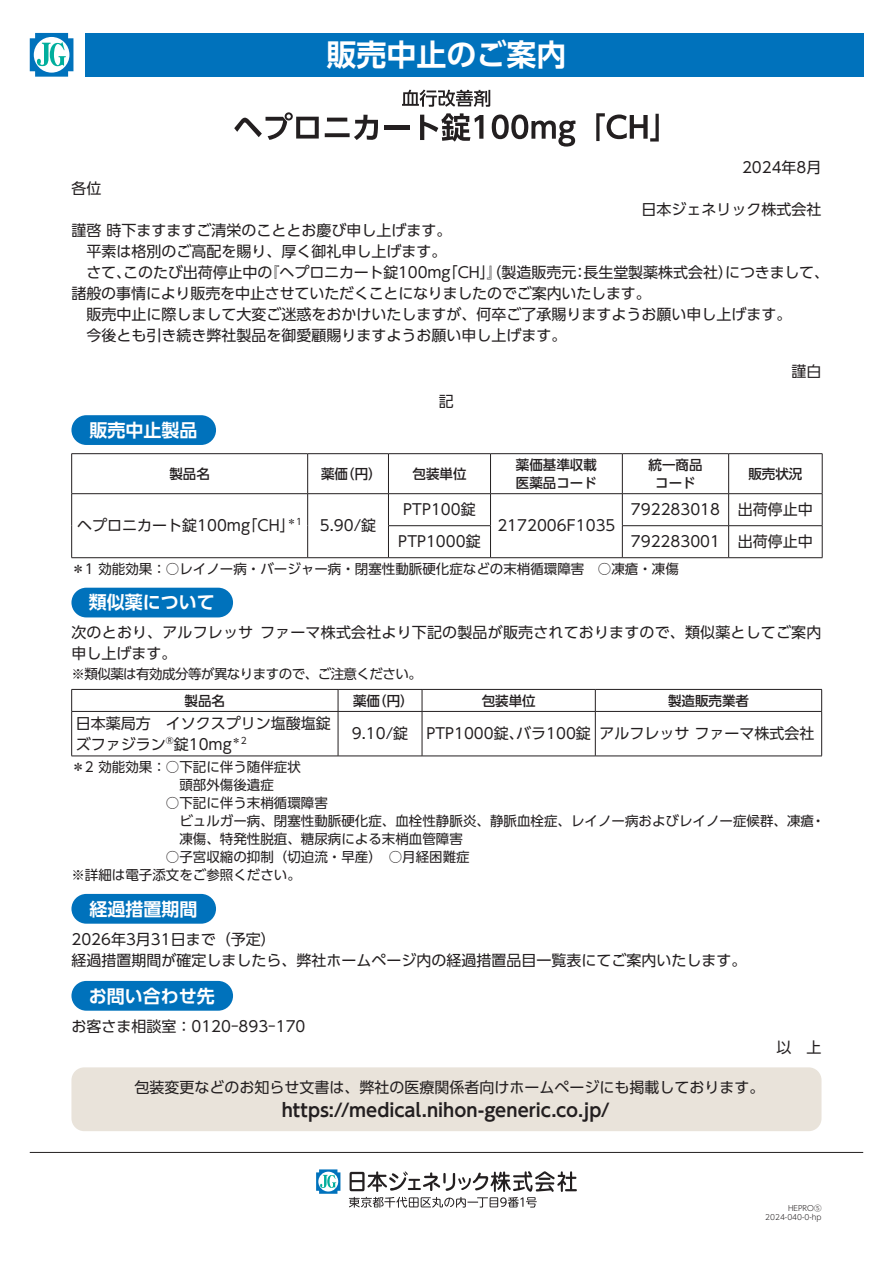
<style>
.page{position:relative;width:893px;height:1263px;background:#fff}
.page>*{position:absolute;margin:0;border:0;box-sizing:border-box;transform-origin:0 0}
.t1{font:700 30px "UD Shin Go Pr 6 N De";color:#fff}
.t2{font:700 18px "UD Shin Go Pr 6 N De";color:#231f20}
.t3{font:700 18px "UD Shin Go Pr 6 N De";color:#fff}
.t4{font:15px/21px "UD Shin Go Pr 6 N";color:#231f20}
.t5{font:13.5px/18px "UD Shin Go Pr 6 N";color:#231f20}
.t6{font:500 13.5px/18px "UD Shin Go Pr 6 N";color:#231f20}
.t7{font:13.5px "UD Shin Go Pr 6 N";letter-spacing:-.04em;color:#231f20}
.t8{font:300 7.5px/9px "UD Shin Go Pr 6 N";color:#231f20;text-align:right}
</style>
<div class="page">
<div style="left:85px;top:33px;width:778px;height:44px;background:#0072bc"></div>
<div style="left:71px;top:415px;width:145px;height:30px;background:#0072bc;border-radius:15px"></div>
<hr style="left:71px;top:453px;width:237px;height:1px;background:#231f20">
<hr style="left:71px;top:454px;width:1px;height:39px;background:#231f20">
<hr style="left:308px;top:453px;width:80px;height:1px;background:#231f20">
<hr style="left:307px;top:454px;width:1px;height:39px;background:#231f20">
<hr style="left:388px;top:453px;width:102px;height:1px;background:#231f20">
<hr style="left:388px;top:454px;width:1px;height:39px;background:#231f20">
<hr style="left:490px;top:453px;width:132px;height:1px;background:#231f20">
<hr style="left:490px;top:454px;width:1px;height:39px;background:#231f20">
<hr style="left:622px;top:453px;width:107px;height:1px;background:#231f20">
<hr style="left:622px;top:454px;width:1px;height:39px;background:#231f20">
<hr style="left:729px;top:453px;width:93px;height:1px;background:#231f20">
<hr style="left:728px;top:454px;width:1px;height:39px;background:#231f20">
<hr style="left:822px;top:454px;width:1px;height:39px;background:#231f20">
<hr style="left:71px;top:493px;width:237px;height:1px;background:#231f20">
<hr style="left:71px;top:494px;width:1px;height:32px;background:#231f20">
<hr style="left:308px;top:493px;width:80px;height:1px;background:#231f20">
<hr style="left:307px;top:494px;width:1px;height:32px;background:#231f20">
<hr style="left:388px;top:493px;width:102px;height:1px;background:#231f20">
<hr style="left:388px;top:494px;width:1px;height:31px;background:#231f20">
<hr style="left:490px;top:493px;width:132px;height:1px;background:#231f20">
<hr style="left:490px;top:494px;width:1px;height:31px;background:#231f20">
<hr style="left:622px;top:493px;width:107px;height:1px;background:#231f20">
<hr style="left:622px;top:494px;width:1px;height:31px;background:#231f20">
<hr style="left:729px;top:493px;width:93px;height:1px;background:#231f20">
<hr style="left:728px;top:494px;width:1px;height:31px;background:#231f20">
<hr style="left:822px;top:494px;width:1px;height:31px;background:#231f20">
<hr style="left:71px;top:526px;width:1px;height:31px;background:#231f20">
<hr style="left:307px;top:526px;width:1px;height:31px;background:#231f20">
<hr style="left:388px;top:525px;width:103px;height:1px;background:#231f20">
<hr style="left:388px;top:526px;width:1px;height:31px;background:#231f20">
<hr style="left:490px;top:526px;width:1px;height:31px;background:#231f20">
<hr style="left:622px;top:525px;width:107px;height:1px;background:#231f20">
<hr style="left:622px;top:526px;width:1px;height:31px;background:#231f20">
<hr style="left:729px;top:525px;width:93px;height:1px;background:#231f20">
<hr style="left:728px;top:526px;width:1px;height:31px;background:#231f20">
<hr style="left:822px;top:526px;width:1px;height:31px;background:#231f20">
<hr style="left:71px;top:557px;width:237px;height:1px;background:#231f20">
<hr style="left:308px;top:557px;width:80px;height:1px;background:#231f20">
<hr style="left:388px;top:557px;width:102px;height:1px;background:#231f20">
<hr style="left:490px;top:557px;width:132px;height:1px;background:#231f20">
<hr style="left:622px;top:557px;width:107px;height:1px;background:#231f20">
<hr style="left:729px;top:557px;width:93px;height:1px;background:#231f20">
<div style="left:71px;top:588px;width:162px;height:29px;background:#0072bc;border-radius:15px"></div>
<hr style="left:71px;top:689px;width:267px;height:1px;background:#231f20">
<svg style="left:71px;top:690px;width:1px;height:21px"></svg>
<hr style="left:338px;top:689px;width:84px;height:1px;background:#231f20">
<svg style="left:338px;top:690px;width:1px;height:21px"></svg>
<hr style="left:422px;top:689px;width:173px;height:1px;background:#231f20">
<svg style="left:422px;top:690px;width:1px;height:21px"></svg>
<hr style="left:595px;top:689px;width:227px;height:1px;background:#231f20">
<svg style="left:595px;top:690px;width:1px;height:21px"></svg>
<svg style="left:821px;top:690px;width:1px;height:21px"></svg>
<hr style="left:71px;top:711px;width:267px;height:1px;background:#231f20">
<hr style="left:71px;top:712px;width:1px;height:44px;background:#231f20">
<hr style="left:338px;top:711px;width:84px;height:1px;background:#231f20">
<hr style="left:338px;top:712px;width:1px;height:44px;background:#231f20">
<hr style="left:422px;top:711px;width:173px;height:1px;background:#231f20">
<hr style="left:422px;top:712px;width:1px;height:44px;background:#231f20">
<hr style="left:595px;top:711px;width:227px;height:1px;background:#231f20">
<hr style="left:595px;top:712px;width:1px;height:44px;background:#231f20">
<hr style="left:821px;top:712px;width:1px;height:44px;background:#231f20">
<hr style="left:71px;top:756px;width:267px;height:1px;background:#231f20">
<hr style="left:338px;top:756px;width:84px;height:1px;background:#231f20">
<hr style="left:422px;top:756px;width:173px;height:1px;background:#231f20">
<hr style="left:595px;top:756px;width:227px;height:1px;background:#231f20">
<div style="left:71px;top:894px;width:145px;height:30px;background:#0072bc;border-radius:15px"></div>
<div style="left:71px;top:981px;width:162px;height:30px;background:#0072bc;border-radius:15px"></div>
<div style="left:71px;top:1067px;width:750px;height:64px;background:#e9e3da;border-radius:13px"></div>
<svg style="left:30px;top:33px;width:43px;height:44px"></svg>
<svg style="left:316px;top:1169px;width:24px;height:25px"></svg>
<svg style="left:349px;top:1171px;width:228px;height:37px"></svg>
<hr style="left:30px;top:1152px;width:833px;height:1px;background:#231f20">
<svg style="left:402px;top:90px;width:88px;height:17px"></svg>
<svg style="left:234px;top:112px;width:85px;height:28px"></svg>
<svg style="left:327px;top:118px;width:20px;height:4px"></svg>
<svg style="left:325px;top:133px;width:25px;height:4px"></svg>
<svg style="left:354px;top:115px;width:24px;height:25px"></svg>
<hr style="left:384px;top:125px;width:25px;height:4px;background:#231f20">
<svg style="left:420px;top:113px;width:63px;height:29px"></svg>
<svg style="left:492px;top:115px;width:83px;height:32px"></svg>
<svg style="left:596px;top:113px;width:63px;height:29px"></svg>
<p class="t4" style="left:71px;top:177px;width:31px">各位</p>
<h1 class="t1" style="left:326px;top:30px;width:242px">販売中止のご案内</h1>
<p class="t4" style="left:742px;top:156px;width:81px">2024年8月</p>
<p class="t4" style="left:641px;top:198px;width:182px">日本ジェネリック株式会社</p>
<p class="t4" style="left:71px;top:219px;width:759px">謹啓 時下ますますご清栄のこととお慶び申し上げます。<br>　平素は格別のご高配を賜り、厚く御礼申し上げます。<br>　さて、このたび出荷停止中の『ヘプロニカート錠100mg「CH」』（製造販売元：⻑⽣堂製薬株式会社）につきまして、諸般の事情により販売を中止させていただくことになりましたのでご案内いたします。<br>　販売中止に際しまして大変ご迷惑をおかけいたしますが、何卒ご了承賜りますようお願い申し上げます。<br>　今後とも引き続き弊社製品を御愛顧賜りますようお願い申し上げます。</p>
<p class="t4" style="left:791px;top:360px;width:31px">謹白</p>
<p class="t4" style="left:439px;top:391px;width:16px">記</p>
<p class="t3" style="left:89px;top:415px;width:110px">販売中止製品</p>
<p class="t6" style="left:169px;top:464px;width:42px">製品名</p>
<p class="t6" style="left:321px;top:464px;width:62px">薬価（円）</p>
<p class="t6" style="left:412px;top:464px;width:55px">包装単位</p>
<p class="t6" style="left:516px;top:455px;width:82px">薬価基準収載医薬品コード</p>
<p class="t6" style="left:648px;top:455px;width:55px;text-align:center">統一商品コード</p>
<p class="t6" style="left:748px;top:464px;width:56px">販売状況</p>
<p class="t4" style="left:77px;top:515px;width:300px">ヘプロニカート錠100mg「CH」<sup>＊1</sup> 5.90/錠</p>
<p class="t4" style="left:403px;top:499px;width:74px">PTP100錠</p>
<p class="t4" style="left:631px;top:499px;width:183px">792283018 出荷停止中</p>
<p class="t4" style="left:497px;top:515px;width:120px">2172006F1035</p>
<p class="t4" style="left:398px;top:531px;width:84px">PTP1000錠</p>
<p class="t4" style="left:631px;top:531px;width:183px">792283001 出荷停止中</p>
<p class="t5" style="left:71px;top:559px;width:609px">＊1 効能効果：○レイノー病・バージャー病・閉塞性動脈硬化症などの末梢循環障害　○凍瘡・凍傷</p>
<p class="t3" style="left:89px;top:588px;width:128px">類似薬について</p>
<p class="t4" style="left:71px;top:622px;width:751px">次のとおり、アルフレッサ ファーマ株式会社より下記の製品が販売されておりますので、類似薬としてご案内申し上げます。</p>
<p class="t7" style="left:71px;top:663px;width:352px">※類似薬は有効成分等が異なりますので、ご注意ください。</p>
<p class="t6" style="left:185px;top:691px;width:42px">製品名</p>
<p class="t6" style="left:353px;top:691px;width:62px">薬価（円）</p>
<p class="t6" style="left:482px;top:691px;width:55px">包装単位</p>
<p class="t6" style="left:668px;top:691px;width:82px">製造販売業者</p>
<p class="t4" style="left:76px;top:712px;width:256px">日本薬局方　イソクスプリン塩酸塩錠ズファジラン<sup>®</sup>錠10mg<sup>＊2</sup></p>
<p class="t4" style="left:352px;top:723px;width:464px">9.10/錠 PTP1000錠、バラ100錠アルフレッサ ファーマ株式会社</p>
<p class="t5" style="left:179px;top:758px;width:123px;text-indent:-108px">＊2 効能効果：○下記に伴う随伴症状頭部外傷後遺症</p>
<p class="t5" style="left:179px;top:794px;width:647px;text-indent:-14px">○下記に伴う末梢循環障害<br>ビュルガー病、閉塞性動脈硬化症、血栓性静脈炎、静脈血栓症、レイノー病およびレイノー症候群、凍瘡・凍傷、特発性脱疽、糖尿病による末梢血管障害</p>
<p class="t5" style="left:71px;top:848px;width:400px;text-indent:94px">○子宮収縮の抑制（切迫流・早産）　○月経困難症※詳細は電子添文をご参照ください。</p>
<p class="t3" style="left:89px;top:894px;width:110px">経過措置期間</p>
<p class="t4" style="left:71px;top:928px;width:676px">2026年3月31日まで（予定）<br>経過措置期間が確定しましたら、弊社ホームページ内の経過措置品目一覧表にてご案内いたします。</p>
<p class="t3" style="left:89px;top:981px;width:128px">お問い合わせ先</p>
<p class="t4" style="left:71px;top:1015px;width:235px">お客さま相談室：0120-893-170</p>
<p class="t4" style="left:776px;top:1036px;width:46px">以　上</p>
<p class="t4" style="left:134px;top:1076px;width:632px">包装変更などのお知らせ文書は、弊社の医療関係者向けホームページにも掲載しております。</p>
<p class="t2" style="left:282px;top:1095px;width:330px">https://medical.nihon-generic.co.jp/</p>
<p class="t8" style="left:765px;top:1203px;width:58px">HEPRO⑤<br>2024-040-0-hp</p>
</div>
